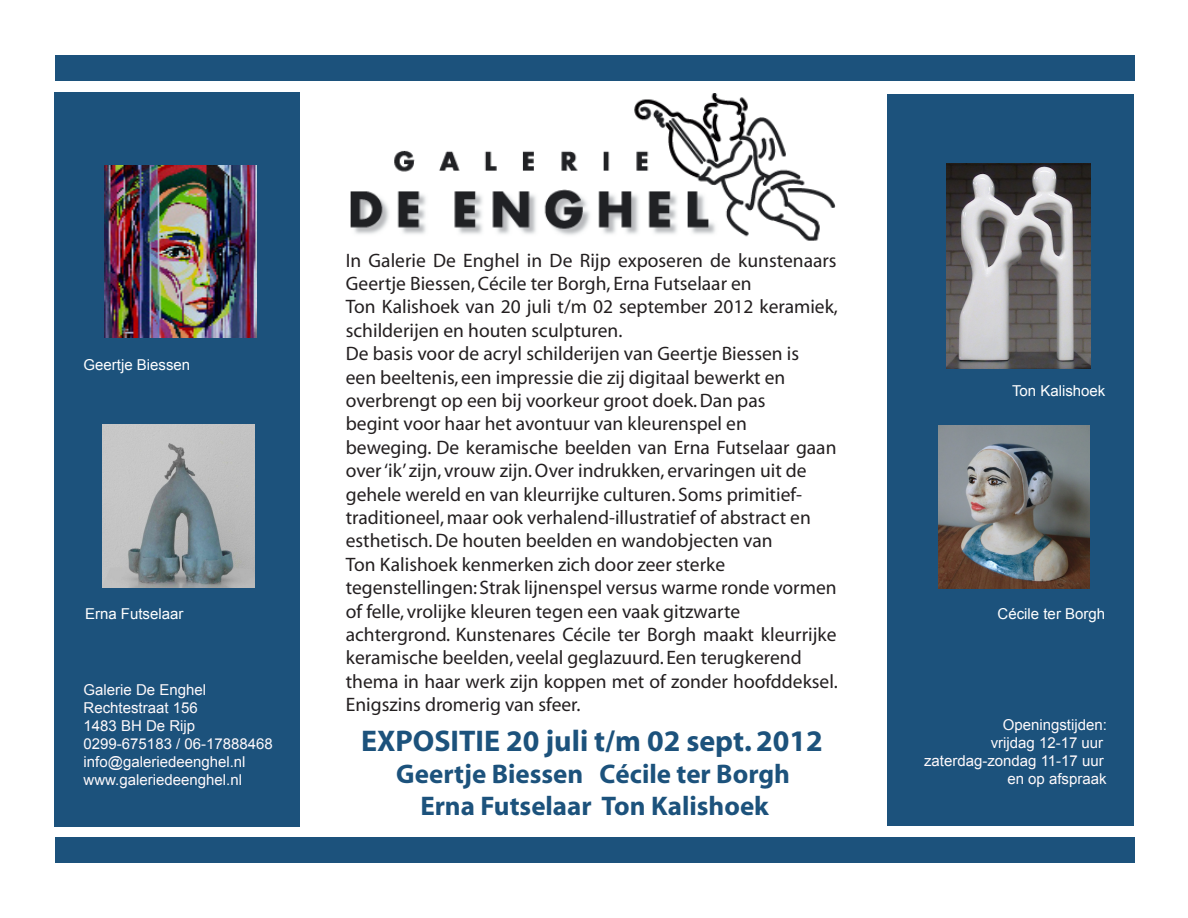
<style>
.page{position:relative;width:1188px;height:918px;background:#fff}
.page>*{position:absolute;margin:0;border:0;box-sizing:border-box;transform-origin:0 0}
.t1{font:700 30px "Myriad";color:#1c527c}
.t2{font:700 27px "Myriad";color:#1c527c}
.t3{font:19.5px/23.4px "Myriad";color:#231f20}
.t4{font:15px "Arial";color:#fef9fb}
.t5{font:15px "Arial";color:#fff}
</style>
<div class="page">
<img style="left:350px;top:94px;width:486px;height:147px">
<div style="left:55px;top:55px;width:1080px;height:26px;background:#1c527c"></div>
<div style="left:55px;top:838px;width:1080px;height:25px;background:#1c527c"></div>
<div style="left:54px;top:92px;width:245px;height:734px;background:#1c527c"></div>
<div style="left:887px;top:94px;width:247px;height:732px;background:#1c527c"></div>
<img style="left:103px;top:424px;width:151px;height:164px">
<img style="left:947px;top:164px;width:144px;height:205px">
<img style="left:105px;top:166px;width:152px;height:171px">
<img style="left:939px;top:425px;width:150px;height:163px">
<p class="t5" style="left:84px;top:356px;width:108px">Geertje Biessen</p>
<p class="t5" style="left:85px;top:605px;width:100px">Erna Futselaar</p>
<p class="t4" style="left:84px;top:682px;width:124px">Galerie De Enghel</p>
<p class="t4" style="left:84px;top:700px;width:116px">Rechtestraat 156</p>
<p class="t4" style="left:84px;top:718px;width:113px">1483 BH De Rijp</p>
<p class="t4" style="left:84px;top:736px;width:191px">0299-675183 / 06-17888468</p>
<p class="t4" style="left:84px;top:754px;width:163px">info@galeriedeenghel.nl</p>
<p class="t4" style="left:84px;top:772px;width:160px">www.galeriedeenghel.nl</p>
<p class="t3" style="left:346px;top:249px;width:492px">In Galerie De Enghel in De Rijp exposeren de kunstenaars<br>Geertje Biessen, Cécile ter Borgh, Erna Futselaar en</p>
<p class="t3" style="left:346px;top:296px;width:494px">Ton Kalishoek van 20 juli t/m 02 september 2012 keramiek, schilderijen en houten sculpturen.</p>
<p class="t3" style="left:346px;top:343px;width:455px">De basis voor de acryl schilderijen van Geertje Biessen is</p>
<p class="t3" style="left:346px;top:366px;width:441px">een beeltenis, een impressie die zij digitaal bewerkt en</p>
<p class="t3" style="left:346px;top:390px;width:421px">overbrengt op een bij voorkeur groot doek. Dan pas</p>
<p class="t3" style="left:346px;top:413px;width:403px">begint voor haar het avontuur van kleurenspel en</p>
<p class="t3" style="left:346px;top:436px;width:492px">beweging. De keramische beelden van Erna Futselaar gaan over ‘ik’ zijn, vrouw zijn. Over indrukken, ervaringen uit de</p>
<p class="t3" style="left:346px;top:483px;width:458px">gehele wereld en van kleurrijke culturen. Soms primitief-</p>
<p class="t3" style="left:346px;top:507px;width:467px">traditioneel, maar ook verhalend-illustratief of abstract en</p>
<p class="t3" style="left:346px;top:530px;width:428px">esthetisch. De houten beelden en wandobjecten van</p>
<p class="t3" style="left:346px;top:553px;width:381px">Ton Kalishoek kenmerken zich door zeer sterke</p>
<p class="t3" style="left:346px;top:577px;width:492px">tegenstellingen: Strak lijnenspel versus warme ronde vormen of felle, vrolijke kleuren tegen een vaak gitzwarte</p>
<p class="t3" style="left:346px;top:624px;width:492px">achtergrond. Kunstenares Cécile ter Borgh maakt kleurrijke keramische beelden, veelal geglazuurd. Een terugkerend</p>
<p class="t3" style="left:346px;top:670px;width:494px">thema in haar werk zijn koppen met of zonder hoofddeksel.<br>Enigszins dromerig van sfeer.</p>
<p class="t1" style="left:361px;top:725px;width:463px">EXPOSITIE 20 juli t/m 02 sept. 2012</p>
<p class="t2" style="left:396px;top:760px;width:395px">Geertje Biessen Cécile ter Borgh</p>
<p class="t2" style="left:420px;top:792px;width:350px">Erna Futselaar Ton Kalishoek</p>
<p class="t5" style="left:1012px;top:383px;width:95px">Ton Kalishoek</p>
<p class="t5" style="left:998px;top:605px;width:109px">Cécile ter Borgh</p>
<p class="t4" style="left:1003px;top:716px;width:106px">Openingstijden:</p>
<p class="t4" style="left:991px;top:734px;width:114px">vrijdag 12-17 uur</p>
<p class="t4" style="left:924px;top:752px;width:181px">zaterdag-zondag 11-17 uur</p>
<p class="t4" style="left:1007px;top:770px;width:101px">en op afspraak</p>
</div>
